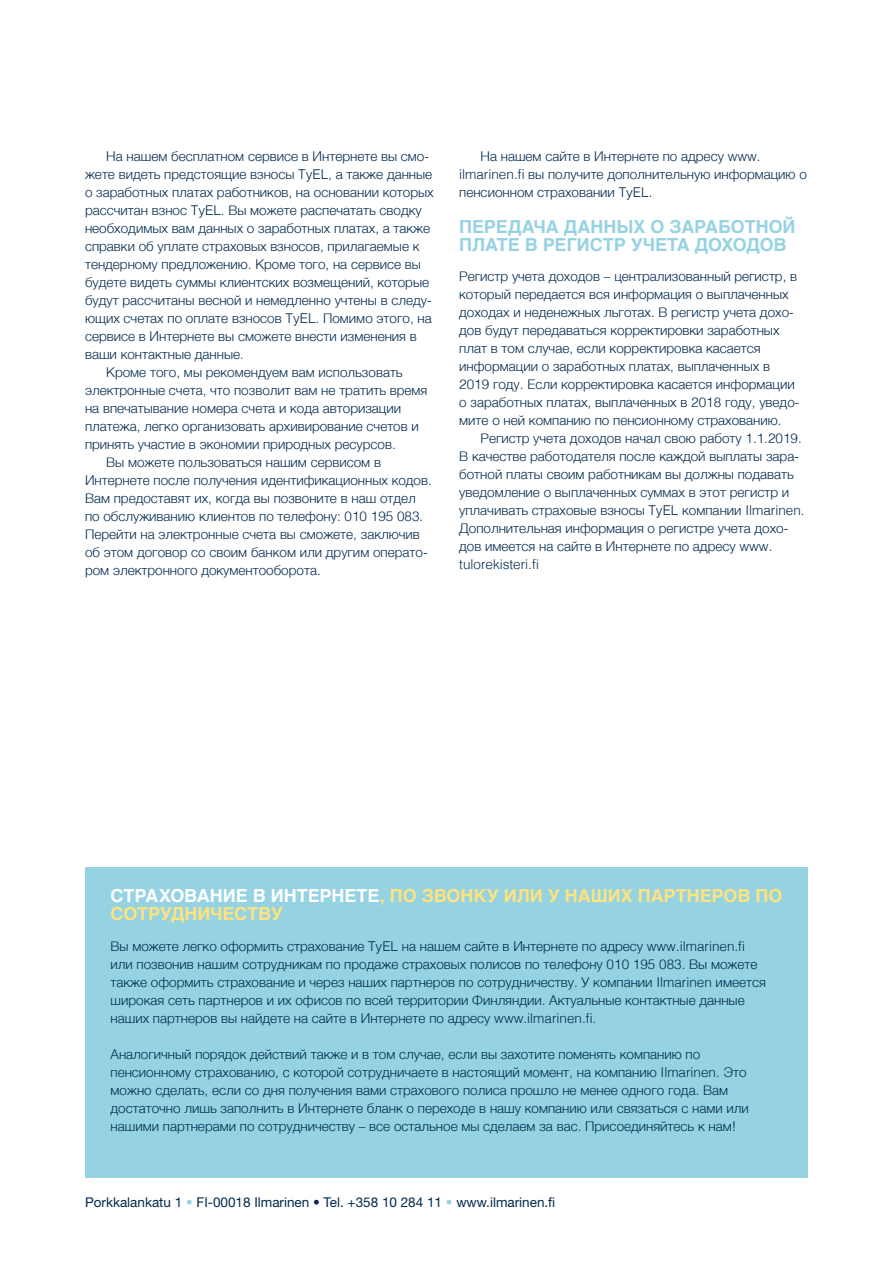
<style>
.page{position:relative;width:893px;height:1263px;background:#fff}
.page>*{position:absolute;margin:0;border:0;box-sizing:border-box;transform-origin:0 0}
.t1{font:700 18px/18px "Helvetica";letter-spacing:-.005em;color:#ffe37e}
.t2{font:700 18px/18px "Helvetica";letter-spacing:-.005em;color:#95d3e2}
.t3{font:300 13.5px/18px "Helvetica";color:#00294d}
.t4{font:13.5px "Helvetica Neue LT Std";color:#00294d}
.s1{color:#fff}
.s2{color:#95d3e2}
</style>
<div class="page">
<div style="left:85px;top:867px;width:723px;height:311px;background:#95d3e2"></div>
<p class="t3" style="left:106px;top:146px;width:324px">На нашем бесплатном сервисе в Интернете вы смо-</p>
<p class="t3" style="left:85px;top:164px;width:349px">жете видеть предстоящие взносы TyEL, а также данные</p>
<p class="t3" style="left:85px;top:182px;width:350px">о заработных платах работников, на основании которых</p>
<p class="t3" style="left:85px;top:200px;width:338px">рассчитан взнос TyEL. Вы можете распечатать сводку</p>
<p class="t3" style="left:85px;top:218px;width:347px">необходимых вам данных о заработных платах, а также</p>
<p class="t3" style="left:85px;top:236px;width:336px">справки об уплате страховых взносов, прилагаемые к</p>
<p class="t3" style="left:85px;top:254px;width:337px">тендерному предложению. Кроме того, на сервисе вы</p>
<p class="t3" style="left:85px;top:272px;width:346px">будете видеть суммы клиентских возмещений, которые</p>
<p class="t3" style="left:85px;top:290px;width:348px">будут рассчитаны весной и немедленно учтены в следу-</p>
<p class="t3" style="left:85px;top:308px;width:348px">ющих счетах по оплате взносов TyEL. Помимо этого, на</p>
<p class="t3" style="left:85px;top:326px;width:333px">сервисе в Интернете вы сможете внести изменения в</p>
<p class="t3" style="left:85px;top:344px;width:160px">ваши контактные данные.</p>
<p class="t3" style="left:106px;top:362px;width:298px">Кроме того, мы рекомендуем вам использовать</p>
<p class="t3" style="left:85px;top:380px;width:344px">электронные счета, что позволит вам не тратить время</p>
<p class="t3" style="left:85px;top:398px;width:318px">на впечатывание номера счета и кода авторизации</p>
<p class="t3" style="left:85px;top:416px;width:335px">платежа, легко организовать архивирование счетов и</p>
<p class="t3" style="left:85px;top:434px;width:312px">принять участие в экономии природных ресурсов.</p>
<p class="t3" style="left:106px;top:452px;width:276px">Вы можете пользоваться нашим сервисом в</p>
<p class="t3" style="left:85px;top:470px;width:348px">Интернете после получения идентификационных кодов.</p>
<p class="t3" style="left:85px;top:488px;width:332px">Вам предоставят их, когда вы позвоните в наш отдел</p>
<p class="t3" style="left:85px;top:506px;width:340px">по обслуживанию клиентов по телефону: 010 195 083.</p>
<p class="t3" style="left:85px;top:524px;width:336px">Перейти на электронные счета вы сможете, заключив</p>
<p class="t3" style="left:85px;top:542px;width:344px">об этом договор со своим банком или другим операто-</p>
<p class="t3" style="left:85px;top:560px;width:237px">ром электронного документооборота.</p>
<p class="t3" style="left:459px;top:146px;width:349px;text-indent:21px">На нашем сайте в Интернете по адресу www. ilmarinen.fi вы получите дополнительную информацию о пенсионном страховании TyEL.</p>
<h1 class="t2" style="left:459px;top:218px;width:338px">ПЕРЕДАЧА ДАННЫХ О ЗАРАБОТНОЙ<br>ПЛАТЕ В РЕГИСТР УЧЕТА ДОХОДОВ</h1>
<p class="t3" style="left:459px;top:267px;width:342px">Регистр учета доходов – централизованный регистр, в который передается вся информация о выплаченных доходах и неденежных льготах. В регистр учета дохо&shy;дов будут передаваться корректировки заработных плат в том случае, если корректировка касается информации о заработных платах, выплаченных в 2019 году. Если корректировка касается информации о заработных платах, выплаченных в 2018 году, уведо&shy;мите о ней компанию по пенсионному страхованию.</p>
<p class="t3" style="left:459px;top:429px;width:347px;text-indent:21px">Регистр учета доходов начал свою работу 1.1.2019.<br>В качестве работодателя после каждой выплаты зара&shy;ботной платы своим работникам вы должны подавать уведомление о выплаченных суммах в этот регистр и уплачивать страховые взносы TyEL компании Ilmarinen.<br>Дополнительная информация о регистре учета дохо&shy;дов имеется на сайте в Интернете по адресу www. tulorekisteri.fi</p>
<h1 class="t1" style="left:111px;top:887px;width:673px"><span class="s1">СТРАХОВАНИЕ В ИНТЕРНЕТЕ</span>, ПО ЗВОНКУ ИЛИ У НАШИХ ПАРТНЕРОВ ПО<br>СОТРУДНИЧЕСТВУ</h1>
<p class="t3" style="left:111px;top:936px;width:657px">Вы можете легко оформить страхование TyEL на нашем сайте в Интернете по адресу www.ilmarinen.fi или позвонив нашим сотрудникам по продаже страховых полисов по телефону 010 195 083. Вы можете также оформить страхование и через наших партнеров по сотрудничеству. У компании Ilmarinen имеется широкая сеть партнеров и их офисов по всей территории Финляндии. Актуальные контактные данные наших партнеров вы найдете на сайте в Интернете по адресу www.ilmarinen.fi.</p>
<p class="t3" style="left:111px;top:1044px;width:640px">Аналогичный порядок действий также и в том случае, если вы захотите поменять компанию по пенсионному страхованию, с которой сотрудничаете в настоящий момент, на компанию Ilmarinen. Это можно сделать, если со дня получения вами страхового полиса прошло не менее одного года. Вам достаточно лишь заполнить в Интернете бланк о переходе в нашу компанию или связаться с нами или нашими партнерами по сотрудничеству – все остальное мы сделаем за вас. Присоединяйтесь к нам!</p>
<p class="t4" style="left:85px;top:1194px;width:472px">Porkkalankatu 1 <span class="s2">•</span> FI-00018 Ilmarinen • Tel. +358 10 284 11 <span class="s2">•</span> www.ilmarinen.fi</p>
</div>
